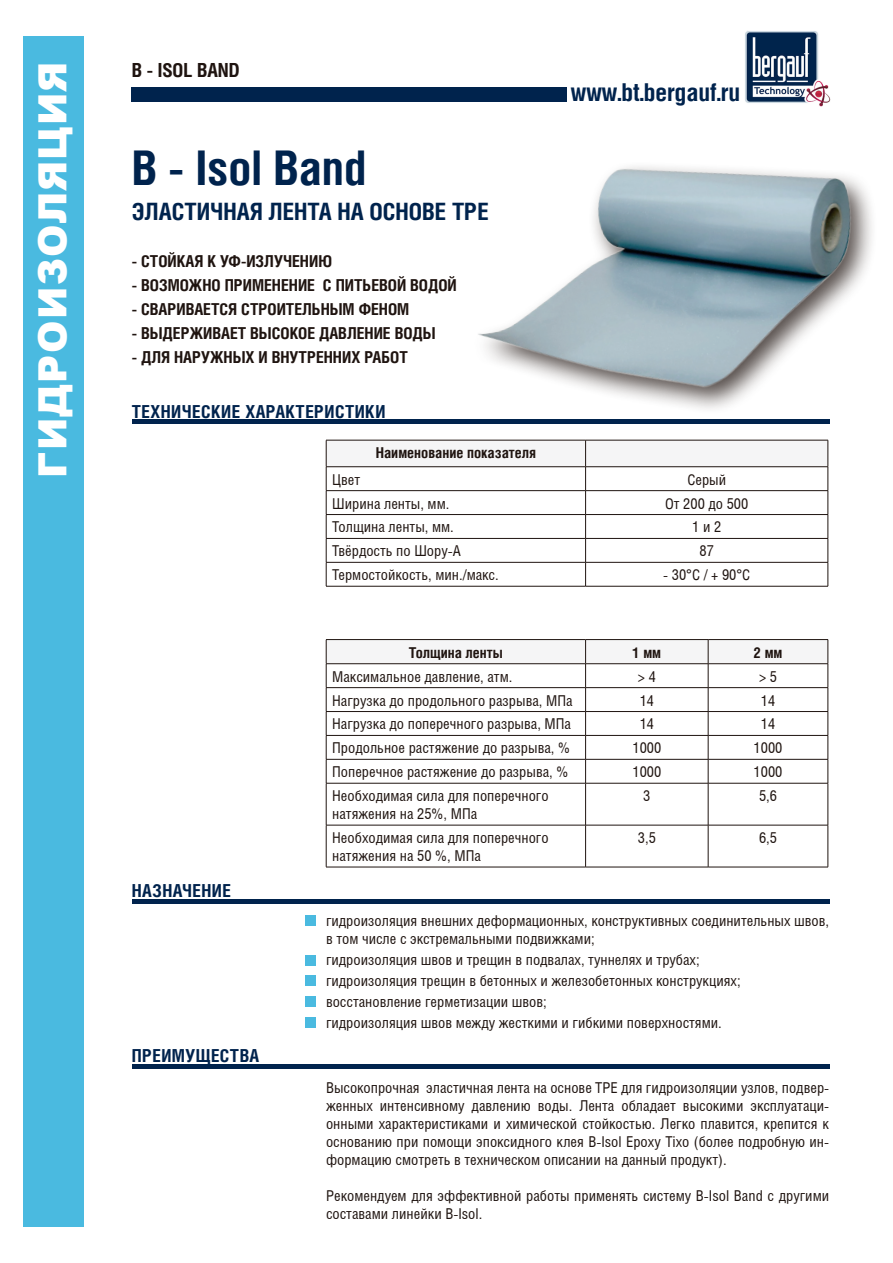
<style>
.page{position:relative;width:893px;height:1263px;background:#fff}
.page>*{position:absolute;margin:0;border:0;box-sizing:border-box;transform-origin:0 0}
.t1{font:700 48px "Helios Cond";color:#00234d}
.t2{font:900 39px "Arial";letter-spacing:.035em;color:#fff}
.t3{font:700 24.75px "Helios Cond";color:#00234d}
.t4{font:700 24px "Helios Cond";color:#00234d}
.t5{font:700 19.5px "Helios Cond";color:#1f1410}
.t6{font:700 18px "Helios Cond";letter-spacing:.025em;color:#00234d}
.t7{font:700 16.5px "Helios Cond";color:#1f1410}
.t8{font:15px/18px "Helios Cond";color:#1f1410}
.t9{font:700 15px "Helios Cond";color:#1f1410}
</style>
<div class="page">
<div style="left:23px;top:36px;width:61px;height:1191px;background:#4abae0"></div>
<div style="left:132px;top:87px;width:435px;height:15px;background:#00234d"></div>
<img style="left:745px;top:31px;width:85px;height:69px">
<hr style="left:132px;top:420px;width:697px;height:4px;background:#00234d">
<hr style="left:132px;top:899px;width:697px;height:4px;background:#00234d">
<hr style="left:132px;top:1064px;width:697px;height:4px;background:#00234d">
<svg style="left:326px;top:440px;width:503px;height:146px"></svg>
<hr style="left:326px;top:586px;width:260px;height:1px;background:#1f1410">
<hr style="left:586px;top:586px;width:242px;height:1px;background:#1f1410">
<svg style="left:326px;top:639px;width:503px;height:144px"></svg>
<hr style="left:326px;top:783px;width:260px;height:1px;background:#1f1410">
<hr style="left:326px;top:783px;width:1px;height:42px;background:#1f1410">
<hr style="left:586px;top:783px;width:122px;height:1px;background:#1f1410">
<hr style="left:585px;top:783px;width:1px;height:42px;background:#1f1410">
<hr style="left:708px;top:783px;width:120px;height:1px;background:#1f1410">
<hr style="left:708px;top:783px;width:1px;height:42px;background:#1f1410">
<hr style="left:828px;top:783px;width:1px;height:42px;background:#1f1410">
<hr style="left:326px;top:825px;width:260px;height:1px;background:#1f1410">
<hr style="left:326px;top:825px;width:1px;height:42px;background:#1f1410">
<hr style="left:586px;top:825px;width:122px;height:1px;background:#1f1410">
<hr style="left:585px;top:825px;width:1px;height:42px;background:#1f1410">
<hr style="left:708px;top:825px;width:120px;height:1px;background:#1f1410">
<hr style="left:708px;top:825px;width:1px;height:42px;background:#1f1410">
<hr style="left:828px;top:825px;width:1px;height:42px;background:#1f1410">
<hr style="left:326px;top:867px;width:260px;height:1px;background:#1f1410">
<hr style="left:586px;top:867px;width:122px;height:1px;background:#1f1410">
<hr style="left:708px;top:867px;width:120px;height:1px;background:#1f1410">
<div style="left:305px;top:915px;width:10px;height:11px;background:#4abae0"></div>
<div style="left:305px;top:975px;width:10px;height:11px;background:#4abae0"></div>
<div style="left:305px;top:996px;width:10px;height:11px;background:#4abae0"></div>
<div style="left:305px;top:1017px;width:10px;height:11px;background:#4abae0"></div>
<div style="left:305px;top:955px;width:10px;height:10px;background:#4abae0"></div>
<img style="left:446px;top:100px;width:426px;height:324px">
<p class="t2" style="left:24px;top:478px;width:418px;rotate:-90deg">ГИДРОИЗОЛЯЦИЯ</p>
<p class="t5" style="left:132px;top:59px;width:109px">B - ISOL BAND</p>
<p class="t1" style="left:132px;top:139px;width:236px">B - Isol Band</p>
<p class="t4" style="left:132px;top:197px;width:358px">ЭЛАСТИЧНАЯ ЛЕНТА НА ОСНОВЕ ТРЕ</p>
<p class="t7" style="left:132px;top:251px;width:202px">- СТОЙКАЯ К УФ-ИЗЛУЧЕНИЮ</p>
<p class="t7" style="left:132px;top:275px;width:326px">- ВОЗМОЖНО ПРИМЕНЕНИЕ С ПИТЬЕВОЙ ВОДОЙ</p>
<p class="t7" style="left:132px;top:299px;width:279px">- СВАРИВАЕТСЯ СТРОИТЕЛЬНЫМ ФЕНОМ</p>
<p class="t7" style="left:132px;top:323px;width:305px">- ВЫДЕРЖИВАЕТ ВЫСОКОЕ ДАВЛЕНИЕ ВОДЫ</p>
<p class="t7" style="left:132px;top:347px;width:277px">- ДЛЯ НАРУЖНЫХ И ВНУТРЕННИХ РАБОТ</p>
<p class="t6" style="left:132px;top:400px;width:255px">ТЕХНИЧЕСКИЕ ХАРАКТЕРИСТИКИ</p>
<p class="t9" style="left:376px;top:444px;width:162px">Наименование показателя</p>
<p class="t3" style="left:571px;top:77px;width:171px">www.bt.bergauf.ru</p>
<p class="t8" style="left:332px;top:470px;width:29px">Цвет</p>
<p class="t8" style="left:687px;top:470px;width:40px">Серый</p>
<p class="t8" style="left:332px;top:494px;width:119px">Ширина ленты, мм.</p>
<p class="t8" style="left:665px;top:494px;width:85px">От 200 до 500</p>
<p class="t8" style="left:332px;top:518px;width:123px">Толщина ленты, мм.</p>
<p class="t8" style="left:692px;top:518px;width:31px">1 и 2</p>
<p class="t8" style="left:332px;top:542px;width:130px">Твёрдость по Шору-А</p>
<p class="t8" style="left:699px;top:542px;width:16px">87</p>
<p class="t8" style="left:332px;top:566px;width:168px">Термостойкость, мин./макс.</p>
<p class="t8" style="left:663px;top:566px;width:89px">- 30°C / + 90°C</p>
<p class="t6" style="left:132px;top:880px;width:101px">НАЗНАЧЕНИЕ</p>
<p class="t6" style="left:132px;top:1044px;width:129px">ПРЕИМУЩЕСТВА</p>
<p class="t9" style="left:409px;top:643px;width:96px">Толщина ленты</p>
<p class="t9" style="left:633px;top:643px;width:30px">1 мм</p>
<p class="t9" style="left:753px;top:643px;width:30px">2 мм</p>
<p class="t8" style="left:332px;top:667px;width:182px">Максимальное давление, атм.</p>
<p class="t8" style="left:638px;top:667px;width:19px">&gt; 4</p>
<p class="t8" style="left:759px;top:667px;width:19px">&gt; 5</p>
<p class="t8" style="left:332px;top:691px;width:242px">Нагрузка до продольного разрыва, МПа</p>
<p class="t8" style="left:640px;top:691px;width:16px">14</p>
<p class="t8" style="left:761px;top:691px;width:16px">14</p>
<p class="t8" style="left:332px;top:715px;width:240px">Нагрузка до поперечного разрыва, МПа</p>
<p class="t8" style="left:640px;top:715px;width:16px">14</p>
<p class="t8" style="left:761px;top:715px;width:16px">14</p>
<p class="t8" style="left:332px;top:739px;width:239px">Продольное растяжение до разрыва, %</p>
<p class="t8" style="left:632px;top:739px;width:30px">1000</p>
<p class="t8" style="left:754px;top:739px;width:30px">1000</p>
<p class="t8" style="left:332px;top:763px;width:238px">Поперечное растяжение до разрыва, %</p>
<p class="t8" style="left:632px;top:763px;width:30px">1000</p>
<p class="t8" style="left:754px;top:763px;width:30px">1000</p>
<p class="t8" style="left:332px;top:786px;width:218px">Необходимая сила для поперечного натяжения на 25%, МПа</p>
<p class="t8" style="left:643px;top:786px;width:9px">3</p>
<p class="t8" style="left:759px;top:786px;width:19px">5,6</p>
<p class="t8" style="left:332px;top:828px;width:218px">Необходимая сила для поперечного натяжения на 50 %, МПа</p>
<p class="t8" style="left:638px;top:828px;width:19px">3,5</p>
<p class="t8" style="left:759px;top:828px;width:19px">6,5</p>
<p class="t8" style="left:326px;top:911px;width:505px">гидроизоляция внешних деформационных, конструктивных соединительных швов, в том числе с экстремальными подвижками;</p>
<p class="t8" style="left:326px;top:950px;width:375px">гидроизоляция швов и трещин в подвалах, туннелях и трубах;</p>
<p class="t8" style="left:326px;top:971px;width:416px">гидроизоляция трещин в бетонных и железобетонных конструкциях;</p>
<p class="t8" style="left:326px;top:992px;width:222px">восстановление герметизации швов;</p>
<p class="t8" style="left:326px;top:1013px;width:397px">гидроизоляция швов между жесткими и гибкими поверхностями.</p>
<p class="t8" style="left:326px;top:1078px;width:505px;text-align:justify">Высокопрочная эластичная лента на основе ТРЕ для гидроизоляции узлов, подвер&shy;женных интенсивному давлению воды. Лента обладает высокими эксплуатаци&shy;онными характеристиками и химической стойкостью. Легко плавится, крепится к основанию при помощи эпоксидного клея B-Isol Epoxy Tixo (более подробную ин&shy;формацию смотреть в техническом описании на данный продукт).</p>
<p class="t8" style="left:326px;top:1186px;width:505px">Рекомендуем для эффективной работы применять систему B-Isol Band с другими составами линейки B-Isol.</p>
</div>
